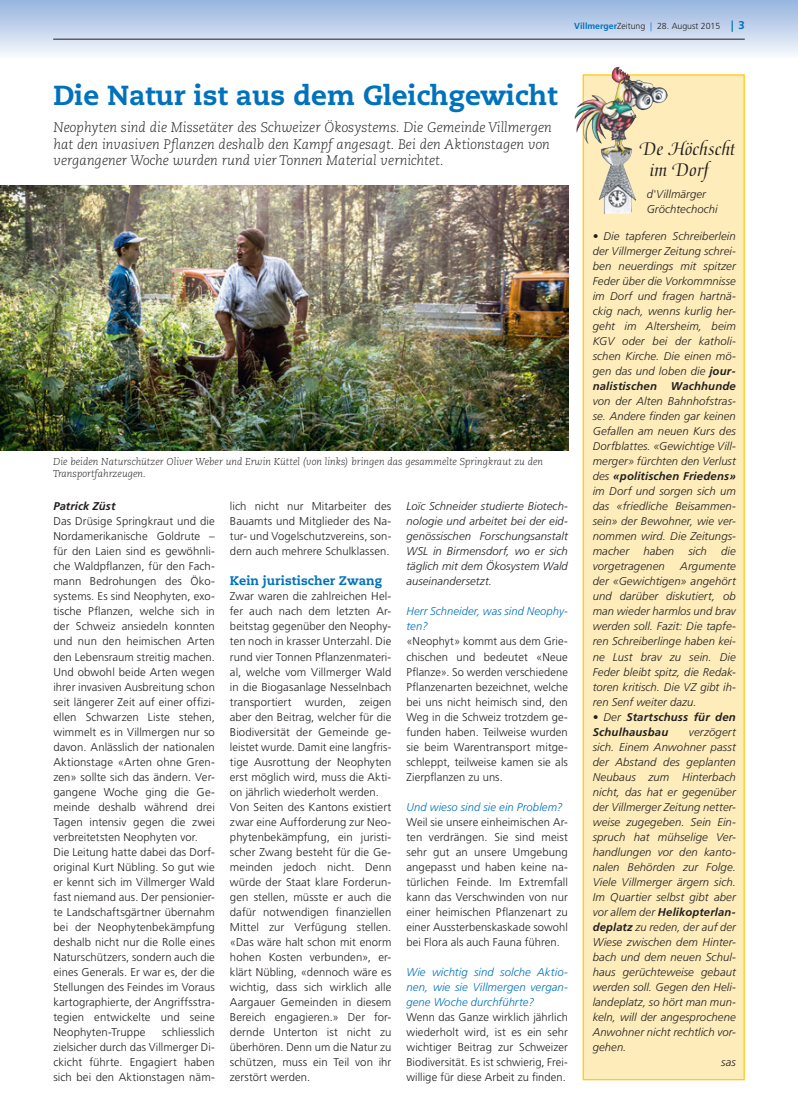
<style>
.page{position:relative;width:798px;height:1117px;background:#fff}
.page>*{position:absolute;margin:0;border:0;box-sizing:border-box;transform-origin:0 0}
.t1{font:800 27.5px "Caecilia";color:#0072bc}
.t2{font:20px/21.2px "Medici Script";color:#231f20}
.t3{font:italic 300 13.75px/16.5px "Caecilia";color:#231f20}
.t4{font:800 12.5px "Caecilia";letter-spacing:.005em;color:#0072bc}
.t5{font:300 11.25px/15px "Frutiger";letter-spacing:.01em;color:#231f20;text-align:justify}
.t6{font:italic 300 11.25px/15px "Frutiger";letter-spacing:.01em;color:#231f20;text-align:justify}
.t7{font:italic 300 11.25px/15px "Frutiger";letter-spacing:.005em;color:#0072bc}
.t8{font:italic 700 11.25px/15px "Frutiger";letter-spacing:.015em;color:#231f20}
.t9{font:italic 300 10px/12px "Caecilia";color:#231f20}
.t10{font:300 8.75px "Frutiger";color:#231f20}
.s1{font-weight:700;color:#0072bc}
.s2{color:#0072bc}
.s3{font-family:"Myriad";font-weight:700;font-size:11.25px;color:#0072bc}
.s4{font-weight:700;font-size:11.25px;color:#0072bc}
.s5{font-weight:700}
.s6{font-weight:300}
</style>
<div class="page">
<svg style="left:0;top:0;width:797px;height:55px;background:#c2d3ea"></svg>
<hr style="left:53px;top:39px;width:691px;height:1px;background:#231f20">
<div style="left:583px;top:75px;width:160px;height:1004px;background:#feedbb"></div>
<div style="left:582px;top:74px;width:162px;height:1005px;border:1px solid #feca0a"></div>
<img style="left:574px;top:67px;width:44px;height:77px">
<img style="left:0;top:186px;width:568px;height:264px">
<p class="t10" style="left:574px;top:21px;width:172px"><span class="s1">Villmerger</span>Zeitung <span class="s2">|</span> 28. August 2015 <span class="s3">|</span> <span class="s4">3</span></p>
<h1 class="t1" style="left:53px;top:78px;width:505px">Die Natur ist aus dem Gleichgewicht</h1>
<p class="t3" style="left:53px;top:119px;width:499px">Neophyten sind die Missetäter des Schweizer Ökosystems. Die Gemeinde Villmergen hat den invasiven Pflanzen deshalb den Kampf angesagt. Bei den Aktionstagen von vergangener Woche wurden rund vier Tonnen Material vernichtet.</p>
<h2 class="t2" style="left:649px;top:139px;width:86px;text-indent:-10px">De Höchscht im Dorf</h2>
<p class="t6" style="left:646px;top:187px;width:72px">d'Villmärger<br>Gröchtechochi</p>
<p class="t9" style="left:53px;top:456px;width:491px">Die beiden Naturschützer Oliver Weber und Erwin Küttel (von links) bringen das gesammelte Springkraut zu den<br>Transportfahrzeugen.</p>
<p class="t8" style="left:53px;top:499px;width:63px">Patrick Züst</p>
<p class="t5" style="left:53px;top:514px;width:163px;text-align:left">Das Drüsige Springkraut und die<br>Nordamerikanische Goldrute – für den Laien sind es gewöhnli&shy;che Waldpflanzen, für den Fach&shy;mann Bedrohungen des Öko&shy;systems. Es sind Neophyten, exo&shy;tische Pflanzen, welche sich in der Schweiz ansiedeln konnten und nun den heimischen Arten den Lebensraum streitig machen.<br>Und obwohl beide Arten wegen ihrer invasiven Ausbreitung schon seit längerer Zeit auf einer offizi&shy;ellen Schwarzen Liste stehen, wimmelt es in Villmergen nur so davon. Anlässlich der nationalen<br>Aktionstage «Arten ohne Gren&shy;zen» sollte sich das ändern. Ver&shy;gangene Woche ging die Ge&shy;meinde deshalb während drei<br>Tagen intensiv gegen die zwei verbreitetsten Neophyten vor.<br>Die Leitung hatte dabei das Dorf&shy;original Kurt Nübling. So gut wie er kennt sich im Villmerger Wald fast niemand aus. Der pensionier&shy;te Landschaftsgärtner übernahm bei der Neophytenbekämpfung deshalb nicht nur die Rolle eines<br>Naturschützers, sondern auch die eines Generals. Er war es, der die<br>Stellungen des Feindes im Voraus kartographierte, der Angriffsstra&shy;tegien entwickelte und seine<br>Neophyten-Truppe</p>
<p class="t5" style="left:53px;top:1024px;width:163px;text-indent:109px">schliesslich zielsicher durch das Villmerger Di&shy;ckicht führte. Engagiert haben sich bei den Aktionstagen näm-</p>
<p class="t5" style="left:230px;top:499px;width:163px">lich nicht nur Mitarbeiter des Bauamts und Mitglieder des Na&shy;tur- und Vogelschutzvereins, son&shy;dern auch mehrere Schulklassen.</p>
<p class="t4" style="left:230px;top:573px;width:154px">Kein juristischer Zwang</p>
<p class="t5" style="left:230px;top:589px;width:163px;text-align:left">Zwar waren die zahlreichen Hel&shy;fer auch nach dem letzten Ar&shy;beitstag gegenüber den Neophy&shy;ten noch in krasser Unterzahl. Die rund vier Tonnen Pflanzenmateri&shy;al, welche vom Villmerger Wald in die Biogasanlage Nesselnbach transportiert wurden, zeigen aber den Beitrag, welcher für die<br>Biodiversität der Gemeinde ge&shy;leistet wurde. Damit eine langfris&shy;tige Ausrottung der Neophyten erst möglich wird, muss die Akti&shy;on jährlich wiederholt werden.<br>Von Seiten des Kantons existiert zwar eine Aufforderung zur Neo&shy;phytenbekämpfung, ein juristi&shy;scher Zwang besteht für die Ge&shy;meinden jedoch nicht. Denn würde der Staat klare Forderun&shy;gen stellen, müsste er auch die dafür notwendigen finanziellen<br>Mittel zur Verfügung stellen. «Das wäre halt schon mit enorm hohen Kosten verbunden», er&shy;klärt Nübling, «dennoch wäre es wichtig, dass sich wirklich alle<br>Aargauer Gemeinden in diesem<br>Bereich engagieren.» Der for&shy;dernde Unterton ist nicht zu überhören. Denn um die Natur zu schützen, muss ein Teil von ihr zerstört werden.</p>
<p class="t6" style="left:406px;top:499px;width:163px">Loïc Schneider studierte Biotech&shy;nologie und arbeitet bei der eid&shy;genössischen Forschungsanstalt WSL in Birmensdorf, wo er sich täglich mit dem Ökosystem Wald auseinandersetzt.</p>
<p class="t7" style="left:406px;top:604px;width:163px">Herr Schneider, was sind Neophy&shy;ten?</p>
<p class="t5" style="left:406px;top:634px;width:163px">«Neophyt» kommt aus dem Grie&shy;chischen und bedeutet «Neue Pflanze». So werden verschiedene Pflanzenarten bezeichnet, welche bei uns nicht heimisch sind, den Weg in die Schweiz trotzdem ge&shy;funden haben. Teilweise wurden sie beim Warentransport mitge&shy;schleppt, teilweise kamen sie als Zierpflanzen zu uns.</p>
<p class="t7" style="left:406px;top:799px;width:158px">Und wieso sind sie ein Problem?</p>
<p class="t5" style="left:406px;top:814px;width:163px">Weil sie unsere einheimischen Ar&shy;ten verdrängen. Sie sind meist sehr gut an unsere Umgebung angepasst und haben keine na&shy;türlichen Feinde. Im Extremfall kann das Verschwinden von nur einer heimischen Pflanzenart zu einer Aussterbenskaskade sowohl bei Flora als auch Fauna führen.</p>
<p class="t7" style="left:406px;top:964px;width:163px;text-align:justify">Wie wichtig sind solche Aktio&shy;nen, wie sie Villmergen vergan&shy;gene Woche durchführte?</p>
<p class="t5" style="left:406px;top:1009px;width:163px">Wenn das Ganze wirklich jährlich wiederholt wird, ist es ein sehr wichtiger Beitrag zur Schweizer Biodiversität. Es ist schwierig, Frei&shy;willige für diese Arbeit zu finden.</p>
<p class="t6" style="left:592px;top:229px;width:145px">• Die tapferen Schreiberlein der Villmerger Zeitung schrei&shy;ben neuerdings mit spitzer Feder über die Vorkommnisse im Dorf und fragen hartnä&shy;ckig nach, wenns kurlig her&shy;geht im Altersheim, beim KGV oder bei der katholi&shy;schen Kirche. Die einen mö&shy;gen das und loben die <span class="s5">jour&shy;nalistischen Wachhunde</span></p>
<p class="t6" style="left:592px;top:394px;width:145px">von der Alten Bahnhofstras&shy;se. Andere finden gar keinen Gefallen am neuen Kurs des Dorfblattes. «Gewichtige Vill&shy;merger» fürchten den Verlust des <span class="s5">«politischen Friedens» </span>im Dorf und sorgen sich um das «friedliche Beisammen&shy;sein» der Bewohner, wie ver&shy;nommen wird. Die Zeitungs&shy;macher</p>
<p class="t6" style="left:643px;top:544px;width:32px">haben</p>
<p class="t6" style="left:688px;top:544px;width:20px">sich</p>
<p class="t6" style="left:721px;top:544px;width:16px">die</p>
<p class="t6" style="left:592px;top:559px;width:74px">vorgetragenen</p>
<p class="t6" style="left:592px;top:559px;width:145px;text-indent:87px">Argumente der «Gewichtigen» angehört und darüber diskutiert, ob man wieder harmlos und brav werden soll. Fazit: Die tapfe&shy;ren Schreiberlinge haben kei&shy;ne Lust brav zu sein. Die Feder bleibt spitz, die Redak&shy;toren kritisch. Die VZ gibt ih&shy;ren Senf weiter dazu.</p>
<p class="t8" style="left:592px;top:709px;width:144px"><span class="s6">• Der</span> Startschuss für den<br>Schulhausbau</p>
<p class="t6" style="left:688px;top:724px;width:48px">verzögert</p>
<p class="t6" style="left:592px;top:739px;width:145px">sich. Einem Anwohner passt</p>
<p class="t6" style="left:592px;top:754px;width:145px">der Abstand des geplanten</p>
<p class="t6" style="left:592px;top:769px;width:145px">Neubaus zum Hinterbach</p>
<p class="t6" style="left:592px;top:784px;width:145px">nicht, das hat er gegenüber</p>
<p class="t6" style="left:592px;top:799px;width:145px">der Villmerger Zeitung netter-</p>
<p class="t6" style="left:592px;top:814px;width:145px">weise zugegeben. Sein Ein-</p>
<p class="t6" style="left:592px;top:829px;width:145px">spruch hat mühselige Ver-</p>
<p class="t6" style="left:592px;top:844px;width:144px">handlungen vor den kanto-</p>
<p class="t6" style="left:592px;top:859px;width:145px">nalen Behörden zur Folge.</p>
<p class="t6" style="left:592px;top:874px;width:145px">Viele Villmerger ärgern sich.</p>
<p class="t6" style="left:592px;top:889px;width:145px">Im Quartier selbst gibt aber</p>
<p class="t8" style="left:592px;top:904px;width:145px"><span class="s6">vor allem der</span> Helikopterlan-</p>
<p class="t6" style="left:592px;top:919px;width:145px"><span class="s5">deplatz</span> zu reden, der auf der</p>
<p class="t6" style="left:592px;top:934px;width:145px">Wiese zwischen dem Hinter-</p>
<p class="t6" style="left:592px;top:949px;width:145px">bach und dem neuen Schul-</p>
<p class="t6" style="left:592px;top:964px;width:145px">haus gerüchteweise gebaut</p>
<p class="t6" style="left:592px;top:979px;width:145px">werden soll. Gegen den Heli-</p>
<p class="t6" style="left:592px;top:994px;width:145px">landeplatz, so hört man mun-</p>
<p class="t6" style="left:592px;top:1009px;width:145px">keln, will der angesprochene</p>
<p class="t6" style="left:592px;top:1024px;width:145px">Anwohner nicht rechtlich vor-</p>
<p class="t6" style="left:592px;top:1039px;width:35px">gehen.</p>
<p class="t6" style="left:721px;top:1054px;width:16px">sas</p>
</div>
